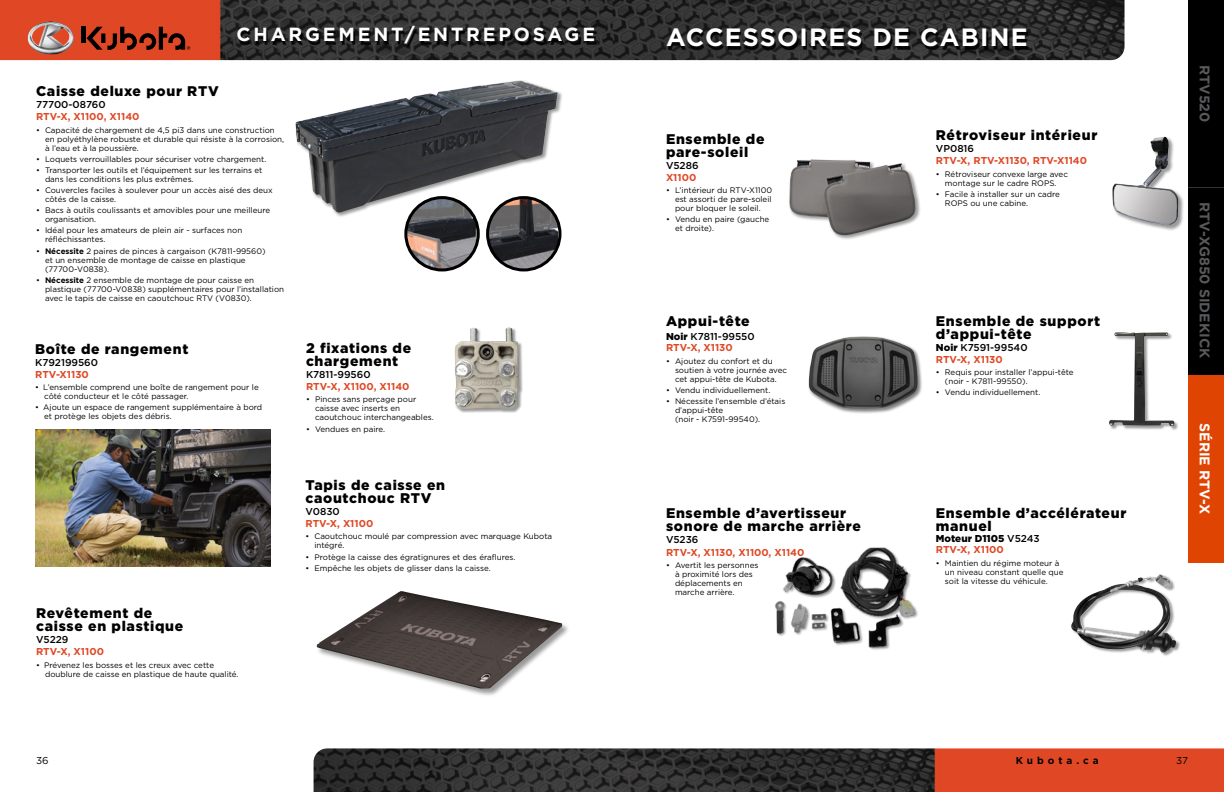
<style>
.page{position:relative;width:1224px;height:792px;background:#fff}
.page>*{position:absolute;margin:0;border:0;box-sizing:border-box;transform-origin:0 0}
.t1{font:700 25px "Gotham";letter-spacing:.05em;color:#fff}
.t2{font:700 19px "Gotham";letter-spacing:.15em;color:#fff}
.t3{font:900 14px/13px "Gotham";letter-spacing:.05em;color:#000}
.t4{font:700 14px "Gotham";color:#58595b}
.t5{font:700 14px "Gotham";color:#fff}
.t6{font:700 10px "Gotham";color:#df4825}
.t7{font:500 10px/11.1px "Gotham";color:#000}
.t8{font:900 10px/11.1px "Gotham";color:#000}
.t9{font:700 10px "Gotham";letter-spacing:.4em;color:#000}
.t10{font:10px "Gotham";color:#000}
.t11{font:8px/9px "Gotham";color:#000}
.s1{font-weight:700}
.s2{font-weight:900}
.s3{font-weight:700;color:#df4825}
.s4{font-weight:500}
</style>
<div class="page">
<div style="left:1188px;top:0;width:36px;height:552px;background:#000"></div>
<div style="left:1188px;top:375px;width:36px;height:188px;background:#e04403"></div>
<hr style="left:1188px;top:187px;width:36px;height:1px;background:#fff">
<img style="left:0;top:0;width:1125px;height:60px">
<div style="left:81px;top:27px;width:5px;height:16px;background:#000"></div>
<svg style="left:87px;top:27px;width:103px;height:23px;background:#912e17"></svg>
<img style="left:28px;top:22px;width:46px;height:32px">
<img style="left:314px;top:748px;width:910px;height:44px">
<div style="left:295px;top:80px;width:268px;height:138px;background:#000;opacity:.4"></div>
<img style="left:295px;top:80px;width:263px;height:133px">
<img style="left:488px;top:198px;width:70px;height:72px">
<div style="left:486px;top:196px;width:75px;height:75px;border:3px solid #000;border-radius:50%"></div>
<img style="left:406px;top:198px;width:71px;height:72px">
<div style="left:404px;top:196px;width:76px;height:75px;border:3px solid #000;border-radius:50%"></div>
<div style="left:455px;top:328px;width:68px;height:85px;background:#000;opacity:.4"></div>
<img style="left:455px;top:328px;width:64px;height:81px">
<img style="left:775px;top:547px;width:143px;height:103px">
<div style="left:1109px;top:332px;width:70px;height:99px;background:#000;opacity:.4"></div>
<img style="left:1109px;top:332px;width:66px;height:94px">
<div style="left:1071px;top:574px;width:109px;height:83px;background:#000;opacity:.4"></div>
<img style="left:1071px;top:574px;width:88px;height:76px">
<div style="left:789px;top:158px;width:132px;height:83px;background:#000;opacity:.4"></div>
<img style="left:789px;top:159px;width:127px;height:77px">
<div style="left:1112px;top:137px;width:72px;height:94px;background:#000;opacity:.4"></div>
<img style="left:1112px;top:137px;width:66px;height:88px">
<div style="left:808px;top:336px;width:115px;height:78px;background:#000;opacity:.5"></div>
<img style="left:809px;top:336px;width:109px;height:73px">
<div style="left:316px;top:591px;width:254px;height:106px;background:#000;opacity:.4"></div>
<img style="left:317px;top:591px;width:245px;height:98px">
<div style="left:239px;top:29px;width:357px;height:18px;background:#000;opacity:.9"></div>
<div style="left:668px;top:31px;width:360px;height:19px;background:#000;opacity:.9"></div>
<img style="left:35px;top:429px;width:236px;height:137px">
<h2 class="t2" style="left:237px;top:21px;width:360px">CHARGEMENT/ENTREPOSAGE</h2>
<h3 class="t3" style="left:36px;top:85px;width:184px">Caisse deluxe pour RTV</h3>
<p class="t7" style="left:36px;top:99px;width:71px">77700-08760</p>
<p class="t6" style="left:36px;top:110px;width:105px">RTV-X, X1100, X1140</p>
<p class="t11" style="left:45px;top:125px;width:241px;text-indent:-9px">• Capacité de chargement de 4,5 pi3 dans une construction en polyéthylène robuste et durable qui résiste à la corrosion, à l’eau et à la poussière.</p>
<p class="t11" style="left:36px;top:154px;width:232px">• Loquets verrouillables pour sécuriser votre chargement.</p>
<p class="t11" style="left:45px;top:165px;width:219px;text-indent:-9px">• Transporter les outils et l’équipement sur les terrains et dans les conditions les plus extrêmes.</p>
<p class="t11" style="left:45px;top:186px;width:229px;text-indent:-9px">• Couvercles faciles à soulever pour un accès aisé des deux côtés de la caisse.</p>
<p class="t11" style="left:45px;top:206px;width:227px;text-indent:-9px">• Bacs à outils coulissants et amovibles pour une meilleure organisation.</p>
<p class="t11" style="left:45px;top:226px;width:199px;text-indent:-9px">• Idéal pour les amateurs de plein air - surfaces non réfléchissantes.</p>
<p class="t11" style="left:45px;top:246px;width:222px;text-indent:-9px">• <span class="s1">Nécessite</span> 2 paires de pinces à cargaison (K7811-99560) et un ensemble de montage de caisse en plastique (77700-V0838).</p>
<p class="t11" style="left:45px;top:275px;width:241px;text-indent:-9px">• <span class="s1">Nécessite</span> 2 ensemble de montage de pour caisse en plastique (77700-V0838) supplémentaires pour l’installation avec le tapis de caisse en caoutchouc RTV (V0830).</p>
<h3 class="t3" style="left:35px;top:342px;width:155px">Boîte de rangement</h3>
<p class="t7" style="left:35px;top:356px;width:64px">K792199560</p>
<p class="t6" style="left:35px;top:368px;width:55px">RTV-X1130</p>
<p class="t11" style="left:44px;top:382px;width:216px;text-indent:-9px">• L’ensemble comprend une boîte de rangement pour le côté conducteur et le côté passager.</p>
<p class="t11" style="left:44px;top:403px;width:219px;text-indent:-9px">• Ajoute un espace de rangement supplémentaire à bord et protège les objets des débris.</p>
<h3 class="t3" style="left:36px;top:607px;width:149px">Revêtement de caisse en plastique</h3>
<p class="t7" style="left:36px;top:634px;width:34px">V5229</p>
<p class="t6" style="left:36px;top:645px;width:69px">RTV-X, X1100</p>
<p class="t11" style="left:45px;top:660px;width:195px;text-indent:-9px">• Prévenez les bosses et les creux avec cette doublure de caisse en plastique de haute qualité.</p>
<h3 class="t3" style="left:306px;top:341px;width:107px">2 fixations de chargement</h3>
<p class="t7" style="left:306px;top:369px;width:66px">K7811-99560</p>
<p class="t6" style="left:306px;top:380px;width:105px">RTV-X, X1100, X1140</p>
<p class="t11" style="left:315px;top:395px;width:120px;text-indent:-9px">• Pinces sans perçage pour caisse avec inserts en caoutchouc interchangeables.</p>
<p class="t11" style="left:306px;top:424px;width:81px">• Vendues en paire.</p>
<h3 class="t3" style="left:305px;top:478px;width:141px">Tapis de caisse en caoutchouc RTV</h3>
<p class="t7" style="left:305px;top:506px;width:36px">V0830</p>
<p class="t6" style="left:305px;top:517px;width:69px">RTV-X, X1100</p>
<p class="t11" style="left:314px;top:532px;width:239px;text-indent:-9px">• Caoutchouc moulé par compression avec marquage Kubota intégré.</p>
<p class="t11" style="left:305px;top:552px;width:212px">• Protège la caisse des égratignures et des éraflures.</p>
<p class="t11" style="left:305px;top:563px;width:187px">• Empêche les objets de glisser dans la caisse.</p>
<h1 class="t1" style="left:666px;top:20px;width:363px">ACCESSOIRES DE CABINE</h1>
<h3 class="t3" style="left:666px;top:132px;width:100px">Ensemble de pare-soleil</h3>
<p class="t7" style="left:666px;top:159px;width:34px">V5286</p>
<p class="t6" style="left:666px;top:171px;width:32px">X1100</p>
<p class="t11" style="left:675px;top:186px;width:99px;text-align:justify;text-indent:-9px">• L’intérieur du RTV-X1100 est assorti de pare-soleil pour bloquer le soleil.</p>
<p class="t11" style="left:675px;top:215px;width:96px;text-indent:-9px">• Vendu en paire (gauche et droite).</p>
<h3 class="t3" style="left:666px;top:315px;width:85px">Appui-tête</h3>
<p class="t7" style="left:666px;top:331px;width:90px"><span class="s2">Noir</span> K7811-99550<br><span class="s3">RTV-X, X1130</span></p>
<p class="t11" style="left:675px;top:356px;width:114px;text-indent:-9px">• Ajoutez du confort et du soutien à votre journée avec cet appui-tête de Kubota.</p>
<p class="t11" style="left:666px;top:385px;width:106px">• Vendu individuellement.</p>
<p class="t11" style="left:675px;top:397px;width:112px;text-indent:-9px">• Nécessite l’ensemble d’étais d’appui-tête<br>(noir - K7591-99540).</p>
<h3 class="t3" style="left:666px;top:507px;width:197px">Ensemble d’avertisseur sonore de marche arrière</h3>
<p class="t7" style="left:666px;top:534px;width:34px">V5236</p>
<p class="t6" style="left:666px;top:545px;width:140px">RTV-X, X1130, X1100, X1140</p>
<p class="t11" style="left:675px;top:560px;width:85px;text-indent:-9px">• Avertit les personnes à proximité lors des déplacements en marche arrière.</p>
<h3 class="t3" style="left:936px;top:128px;width:163px">Rétroviseur intérieur</h3>
<p class="t7" style="left:936px;top:143px;width:40px">VP0816</p>
<p class="t6" style="left:936px;top:154px;width:153px">RTV-X, RTV-X1130, RTV-X1140</p>
<p class="t11" style="left:936px;top:169px;width:134px;text-align:center">• Rétroviseur convexe large avec montage sur le cadre ROPS.</p>
<p class="t11" style="left:945px;top:189px;width:117px;text-indent:-9px">• Facile à installer sur un cadre<br>ROPS ou une cabine.</p>
<h3 class="t3" style="left:936px;top:315px;width:166px">Ensemble de support d’appui-tête</h3>
<p class="t7" style="left:936px;top:342px;width:93px"><span class="s2">Noir</span> K7591-99540<br><span class="s3">RTV-X, X1130</span></p>
<p class="t11" style="left:945px;top:367px;width:130px;text-indent:-9px">• Requis pour installer l’appui-tête (noir - K7811-99550).</p>
<p class="t11" style="left:936px;top:387px;width:106px">• Vendu individuellement.</p>
<h3 class="t3" style="left:936px;top:507px;width:192px">Ensemble d’accélérateur manuel</h3>
<p class="t8" style="left:936px;top:533px;width:105px">Moteur D1105 <span class="s4">V5243<br></span><span class="s3">RTV-X, X1100</span></p>
<p class="t11" style="left:945px;top:558px;width:120px;text-indent:-9px">• Maintien du régime moteur à un niveau constant quelle que soit la vitesse du véhicule.</p>
<p class="t10" style="left:36px;top:754px;width:14px">36</p>
<p class="t9" style="left:1016px;top:754px;width:85px">Kubota.ca</p>
<h3 class="t4" style="left:1214px;top:65px;width:59px;rotate:90deg">RTV520</h3>
<h3 class="t4" style="left:1214px;top:202px;width:158px;rotate:90deg">RTV-XG850 SIDEKICK</h3>
<h3 class="t5" style="left:1214px;top:423px;width:93px;rotate:90deg">SÉRIE RTV-X</h3>
<p class="t10" style="left:1176px;top:754px;width:13px">37</p>
</div>
